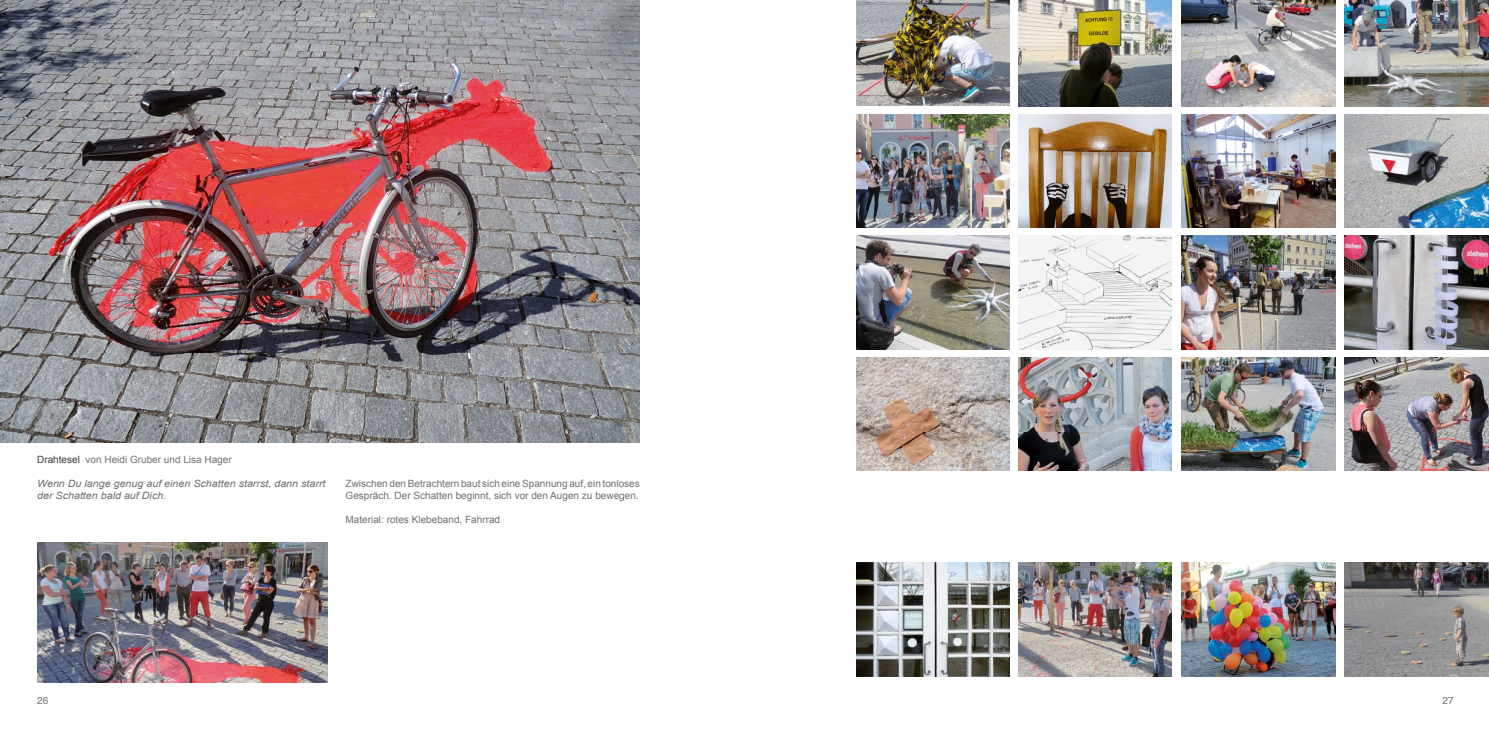
<style>
.page{position:relative;width:1489px;height:745px;background:#fff}
.page>*{position:absolute;margin:0;border:0;box-sizing:border-box;transform-origin:0 0}
.t1{font:10px/12px "Arial";color:#6f6f6e}
.t2{font:italic 10px/12px "Arial";color:#6f6f6e;scale:1.07 1}
.t3{font:10px "Helvetica";color:#6f6f6e}
.s1{color:#3b3b3a}
</style>
<div class="page">
<img style="left:856px;top:562px;width:153px;height:114px">
<img style="left:1018px;top:0;width:153px;height:106px">
<img style="left:1344px;top:0;width:144px;height:106px">
<img style="left:856px;top:0;width:153px;height:105px">
<img style="left:1018px;top:114px;width:153px;height:114px">
<img style="left:1181px;top:114px;width:153px;height:114px">
<img style="left:1344px;top:114px;width:144px;height:114px">
<img style="left:1181px;top:236px;width:153px;height:113px">
<img style="left:1344px;top:236px;width:144px;height:113px">
<img style="left:1344px;top:357px;width:144px;height:113px">
<img style="left:1018px;top:357px;width:153px;height:113px">
<img style="left:1181px;top:357px;width:153px;height:113px">
<img style="left:1018px;top:236px;width:153px;height:113px">
<img style="left:1181px;top:0;width:153px;height:106px">
<img style="left:856px;top:357px;width:153px;height:113px">
<img style="left:856px;top:114px;width:153px;height:114px">
<img style="left:1018px;top:562px;width:153px;height:114px">
<img style="left:37px;top:542px;width:290px;height:139px">
<img style="left:1344px;top:562px;width:144px;height:114px">
<img style="left:1181px;top:562px;width:153px;height:114px">
<img style="left:0;top:0;width:640px;height:442px">
<img style="left:856px;top:236px;width:153px;height:113px">
<p class="t1" style="left:37px;top:453px;width:196px"><span class="s1">Drahtesel</span> von Heidi Gruber und Lisa Hager</p>
<p class="t2" style="left:37px;top:477px;width:271px">Wenn Du lange genug auf einen Schatten starrst, dann starrt der Schatten bald auf Dich.</p>
<p class="t1" style="left:345px;top:477px;width:296px">Zwischen den Betrachtern baut sich eine Spannung auf, ein tonloses<br>Gespräch. Der Schatten beginnt, sich vor den Augen zu bewegen.</p>
<p class="t1" style="left:345px;top:513px;width:156px">Material: rotes Klebeband, Fahrrad</p>
<p class="t3" style="left:37px;top:692px;width:13px">26</p>
<p class="t3" style="left:1442px;top:692px;width:13px">27</p>
</div>
